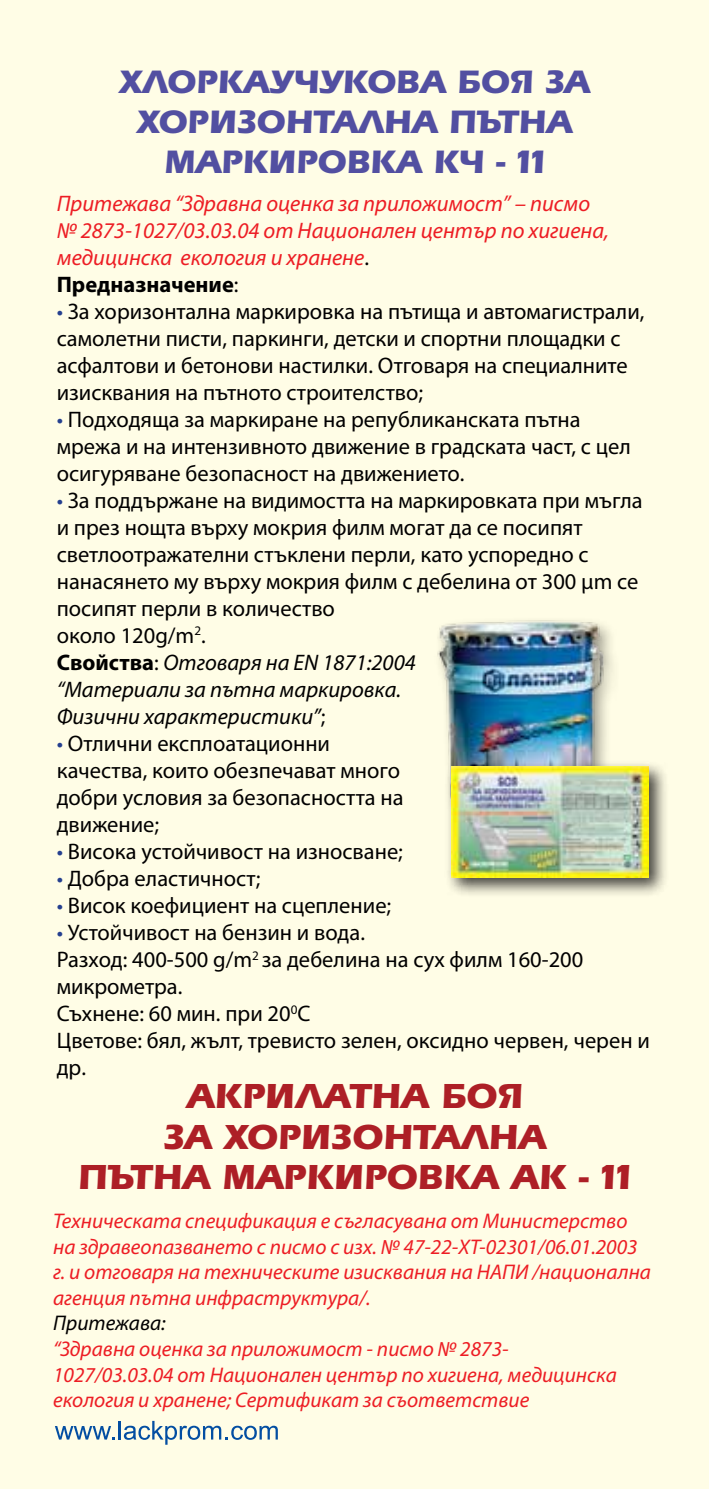
<style>
.page{position:relative;width:709px;height:1489px;background:#fff}
.page>*{position:absolute;margin:0;border:0;box-sizing:border-box;transform-origin:0 0}
.t1{font:37.5px/40px "Erika BG Bold";color:#ad1f26;text-align:center}
.t2{font:35px/40px "Erika BG Bold";color:#524fa1;text-align:center}
.t3{font:22.5px/27px "Myriad Pro";color:#000}
.t4{font:italic 22.5px/27px "Myriad Pro";color:#ed1d24}
.t5{font:italic 21.25px/25.5px "Myriad Pro";color:#ed1d24}
.t6{font:italic 21.25px "Myriad Pro";color:#000}
.s1{font-style:normal;color:#000}
.s2{font-weight:700;font-style:normal;color:#000}
.s3{color:#25408f}
.s4{font-weight:700}
.s5{font-style:italic}
</style>
<div class="page">
<div style="left:0;top:0;width:709px;height:1488px;background:#fffde6"></div>
<svg style="left:55px;top:1420px;width:223px;height:24px"></svg>
<hr style="left:708px;top:0;width:1px;height:1488px;background:#fff200">
<img style="left:437px;top:620px;width:176px;height:139px">
<div style="left:444px;top:759px;width:225px;height:139px;background:#000;opacity:.75"></div>
<img style="left:451px;top:766px;width:197px;height:111px">
<h2 class="t2" style="left:119px;top:62px;width:472px">ХЛОРКАУЧУКОВА БОЯ ЗА<br>ХОРИЗОНТАЛНА ПЪТНА<br>МАРКИРОВКА КЧ - 11</h2>
<p class="t4" style="left:57px;top:189px;width:554px">Притежава “Здравна оценка за приложимост” – писмо № 2873-1027/03.03.04 от Национален център по хигиена, медицинска екология и хранене<span class="s1">.<br></span><span class="s2">Предназначение</span><span class="s1">:</span></p>
<p class="t3" style="left:57px;top:297px;width:589px"><span class="s3">•</span> За хоризонтална маркировка на пътища и автомагистрали, самолетни писти, паркинги, детски и спортни площадки с асфалтови и бетонови настилки. Отговаря на специалните изисквания на пътното строителство;</p>
<p class="t3" style="left:57px;top:405px;width:575px"><span class="s3">•</span> Подходяща за маркиране на републиканската пътна мрежа и на интензивното движение в градската част, с цел осигуряване безопасност на движението.</p>
<p class="t3" style="left:57px;top:486px;width:587px"><span class="s3">•</span> За поддържане на видимостта на маркировката при мъгла и през нощта върху мокрия филм могат да се посипят светлоотражателни стъклени перли, като успоредно с нанасянето му върху мокрия филм с дебелина от 300 μm се посипят перли в количество<br>около 120g/m<sup>2</sup>.<br><span class="s4">Свойства</span>: <span class="s5">Отговаря на EN 1871:2004<br>“Материали за пътна маркировка.<br>Физични характеристики”</span>;</p>
<p class="t3" style="left:57px;top:729px;width:348px"><span class="s3">•</span> Отлични експлоатационни качества, които обезпечават много добри условия за безопасността на движение;</p>
<p class="t3" style="left:57px;top:837px;width:348px"><span class="s3">•</span> Висока устойчивост на износване;</p>
<p class="t3" style="left:57px;top:864px;width:205px"><span class="s3">•</span> Добра еластичност;</p>
<p class="t3" style="left:57px;top:891px;width:336px"><span class="s3">•</span> Висок коефициент на сцепление;</p>
<p class="t3" style="left:57px;top:918px;width:594px"><span class="s3">•</span> Устойчивост на бензин и вода.<br>Разход: 400-500 g/m<sup>2</sup> за дебелина на сух филм 160-200 микрометра.<br>Съхнене: 60 мин. при 20<sup>0</sup>С<br>Цветове: бял, жълт, тревисто зелен, оксидно червен, черен и др.</p>
<h1 class="t1" style="left:78px;top:1076px;width:554px">АКРИЛАТНА БОЯ<br>ЗА ХОРИЗОНТАЛНА<br>ПЪТНА МАРКИРОВКА АК - 11</h1>
<p class="t5" style="left:53px;top:1208px;width:599px">Техническата спецификация е съгласувана от Министерство на здравеопазването с писмо с изх. № 47-22-ХТ-02301/06.01.2003 г. и отговаря на техническите изисквания на НАПИ /национална агенция пътна инфраструктура/.</p>
<p class="t6" style="left:53px;top:1309px;width:114px">Притежава:</p>
<p class="t5" style="left:53px;top:1335px;width:565px">“Здравна оценка за приложимост - писмо № 2873-<br>1027/03.03.04 от Национален център по хигиена, медицинска екология и хранене; Сертификат за съответствие</p>
</div>
